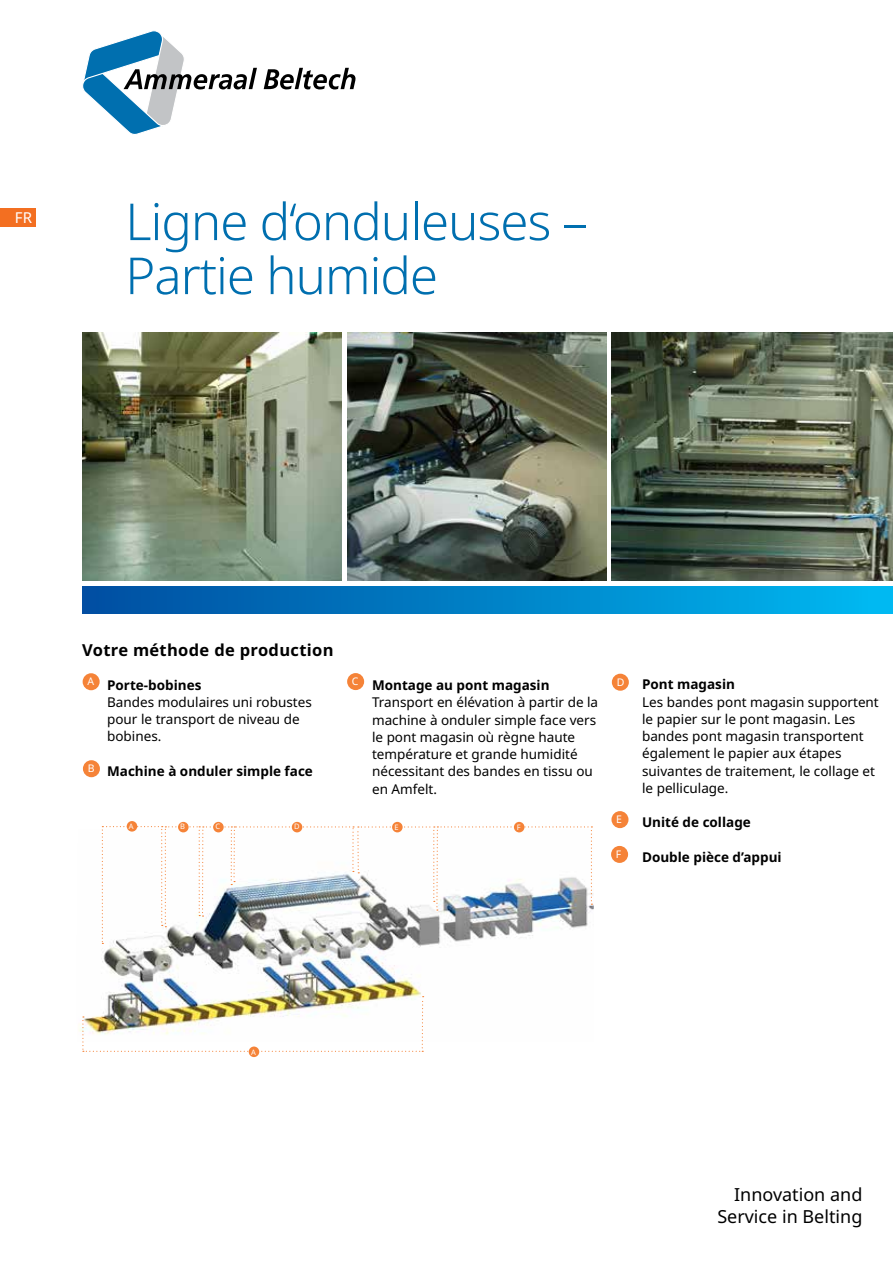
<style>
.page{position:relative;width:893px;height:1263px;background:#fff}
.page>*{position:absolute;margin:0;border:0;box-sizing:border-box;transform-origin:0 0}
.t1{font:300 51px/54px "Noto Sans";letter-spacing:-.02em;color:#006faf}
.t2{font:18px/21.6px "Noto Sans";color:#000;text-align:right}
.t3{font:700 16.5px "Noto Sans";letter-spacing:.02em;color:#000}
.t4{font:15px "Noto Sans";color:#fff}
.t5{font:13.5px/17.2px "Noto Sans";color:#000}
.t6{font:700 13.5px "Noto Sans";color:#000}
.t7{font:10.5px "Noto Sans";color:#fff}
.t8{font:7.5px "Noto Sans";color:#fff}
</style>
<div class="page">
<div style="left:82px;top:586px;width:811px;height:28px;background:linear-gradient(to right,#004d9f,#00b9f1)"></div>
<img style="left:82px;top:332px;width:259px;height:249px">
<img style="left:347px;top:332px;width:260px;height:249px">
<img style="left:611px;top:332px;width:282px;height:249px">
<svg style="left:82px;top:30px;width:175px;height:105px"></svg>
<svg style="left:264px;top:68px;width:91px;height:21px"></svg>
<div style="left:0;top:208px;width:35px;height:18px;background:#f36f21"></div>
<div style="left:83px;top:673px;width:17px;height:17px;background:#f58338;border-radius:50%"></div>
<div style="left:83px;top:760px;width:17px;height:17px;background:#f58338;border-radius:50%"></div>
<div style="left:347px;top:673px;width:17px;height:17px;background:#f58338;border-radius:50%"></div>
<div style="left:612px;top:674px;width:17px;height:17px;background:#f58338;border-radius:50%"></div>
<div style="left:611px;top:811px;width:17px;height:17px;background:#f58338;border-radius:50%"></div>
<div style="left:611px;top:846px;width:17px;height:17px;background:#f58338;border-radius:50%"></div>
<svg style="left:79px;top:827px;width:515px;height:205px"></svg>
<img style="left:82px;top:996px;width:342px;height:56px">
<div style="left:127px;top:821px;width:10px;height:10px;background:#f58338;border-radius:50%"></div>
<svg style="left:102px;top:826px;width:490px;height:118px"></svg>
<div style="left:178px;top:822px;width:11px;height:10px;background:#f58338;border-radius:50%"></div>
<div style="left:213px;top:822px;width:11px;height:10px;background:#f58338;border-radius:50%"></div>
<div style="left:292px;top:822px;width:10px;height:10px;background:#f58338;border-radius:50%"></div>
<div style="left:392px;top:822px;width:11px;height:10px;background:#f58338;border-radius:50%"></div>
<div style="left:514px;top:822px;width:10px;height:10px;background:#f58338;border-radius:50%"></div>
<div style="left:249px;top:1046px;width:10px;height:11px;background:#f58338;border-radius:50%"></div>
<p class="t4" style="left:15px;top:207px;width:19px">FR</p>
<h1 class="t1" style="left:125px;top:196px;width:464px">Ligne d‘onduleuses –<br>Partie humide</h1>
<p class="t3" style="left:82px;top:638px;width:253px">Votre méthode de production</p>
<p class="t7" style="left:88px;top:674px;width:8px">A</p>
<p class="t7" style="left:352px;top:674px;width:8px">C</p>
<p class="t7" style="left:617px;top:675px;width:9px">D</p>
<p class="t6" style="left:642px;top:675px;width:94px">Pont magasin</p>
<p class="t5" style="left:642px;top:693px;width:238px">Les bandes pont magasin supportent le papier sur le pont magasin. Les bandes pont magasin transportent également le papier aux étapes suivantes de traitement, le collage et le pelliculage.</p>
<p class="t6" style="left:642px;top:813px;width:110px">Unité de collage</p>
<p class="t6" style="left:642px;top:847px;width:141px">Double pièce d’appui</p>
<p class="t6" style="left:107px;top:675px;width:96px">Porte-bobines</p>
<p class="t5" style="left:107px;top:694px;width:206px">Bandes modulaires uni robustes pour le transport de niveau de bobines.</p>
<p class="t6" style="left:107px;top:761px;width:207px">Machine à onduler simple face</p>
<p class="t6" style="left:372px;top:676px;width:179px">Montage au pont magasin</p>
<p class="t5" style="left:372px;top:694px;width:228px">Transport en élévation à partir de la machine à onduler simple face vers le pont magasin où règne haute température et grande humidité nécessitant des bandes en tissu ou en Amfelt.</p>
<p class="t7" style="left:88px;top:761px;width:8px">B</p>
<p class="t7" style="left:616px;top:812px;width:7px">E</p>
<p class="t7" style="left:616px;top:847px;width:7px">F</p>
<p class="t8" style="left:129px;top:821px;width:6px">A</p>
<p class="t8" style="left:180px;top:821px;width:6px">B</p>
<p class="t8" style="left:215px;top:821px;width:6px">C</p>
<p class="t8" style="left:294px;top:821px;width:7px">D</p>
<p class="t8" style="left:394px;top:821px;width:6px">E</p>
<p class="t8" style="left:517px;top:821px;width:5px">F</p>
<p class="t8" style="left:251px;top:1047px;width:6px">A</p>
<h2 class="t2" style="left:717px;top:1184px;width:147px">Innovation and<br>Service in Belting</h2>
</div>
